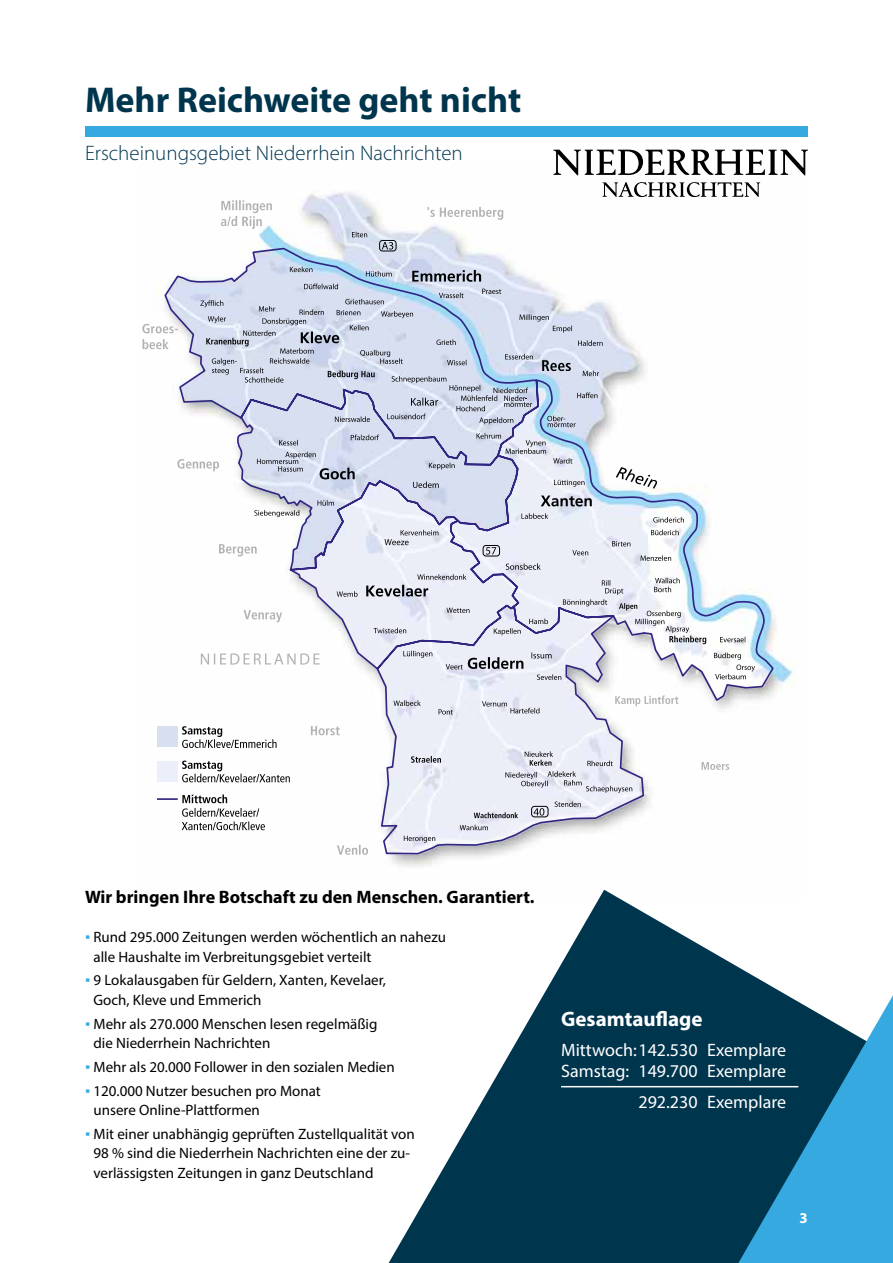
<style>
.page{position:relative;width:893px;height:1263px;background:#fff}
.page>*{position:absolute;margin:0;border:0;box-sizing:border-box;transform-origin:0 0}
.t1{font:700 36px "Myriad Pro";color:#00354e}
.t2{font:300 21px "Myriad Pro";color:#00354e}
.t3{font:700 21px "Myriad Pro";color:#fff}
.t4{font:18px/21.6px "Myriad Pro";color:#fff}
.t5{font:700 18px "Myriad Pro";color:#000}
.t6{font:15px/19.5px "Myriad Pro";color:#000}
.t7{font:700 15px "Myriad Pro";color:#fff}
.s1{font-family:"Verdana";color:#36a9e1}
</style>
<div class="page">
<img style="left:145px;top:175px;width:661px;height:715px">
<svg style="left:142px;top:324px;width:21px;height:9px"></svg>
<svg style="left:142px;top:339px;width:21px;height:10px"></svg>
<svg style="left:221px;top:200px;width:51px;height:29px"></svg>
<svg style="left:428px;top:207px;width:75px;height:13px"></svg>
<svg style="left:163px;top:249px;width:612px;height:606px"></svg>
<svg style="left:413px;top:481px;width:26px;height:7px"></svg>
<svg style="left:506px;top:563px;width:35px;height:7px"></svg>
<svg style="left:531px;top:652px;width:21px;height:6px"></svg>
<svg style="left:411px;top:756px;width:30px;height:7px"></svg>
<svg style="left:541px;top:495px;width:51px;height:11px"></svg>
<svg style="left:352px;top:232px;width:15px;height:5px"></svg>
<svg style="left:279px;top:440px;width:19px;height:5px"></svg>
<svg style="left:351px;top:435px;width:28px;height:5px"></svg>
<svg style="left:317px;top:500px;width:17px;height:6px"></svg>
<svg style="left:254px;top:510px;width:45px;height:7px"></svg>
<svg style="left:257px;top:452px;width:98px;height:27px;background:#bdc3d4"></svg>
<svg style="left:429px;top:463px;width:26px;height:7px"></svg>
<svg style="left:477px;top:433px;width:69px;height:21px"></svg>
<svg style="left:553px;top:458px;width:19px;height:6px"></svg>
<svg style="left:554px;top:480px;width:31px;height:7px"></svg>
<svg style="left:612px;top:541px;width:18px;height:5px"></svg>
<svg style="left:653px;top:517px;width:31px;height:6px"></svg>
<svg style="left:651px;top:530px;width:28px;height:5px"></svg>
<svg style="left:572px;top:550px;width:16px;height:5px"></svg>
<svg style="left:640px;top:555px;width:31px;height:6px"></svg>
<svg style="left:720px;top:637px;width:25px;height:5px"></svg>
<svg style="left:714px;top:652px;width:41px;height:27px"></svg>
<svg style="left:563px;top:578px;width:143px;height:66px"></svg>
<svg style="left:494px;top:628px;width:27px;height:7px"></svg>
<svg style="left:529px;top:618px;width:19px;height:6px"></svg>
<svg style="left:521px;top:513px;width:27px;height:6px"></svg>
<svg style="left:384px;top:530px;width:54px;height:15px"></svg>
<svg style="left:366px;top:574px;width:100px;height:22px;background:#c5c7d0"></svg>
<svg style="left:337px;top:591px;width:21px;height:6px"></svg>
<svg style="left:446px;top:608px;width:24px;height:5px"></svg>
<svg style="left:374px;top:628px;width:32px;height:5px"></svg>
<svg style="left:446px;top:657px;width:77px;height:12px"></svg>
<svg style="left:403px;top:651px;width:29px;height:7px"></svg>
<svg style="left:393px;top:700px;width:28px;height:6px"></svg>
<svg style="left:439px;top:709px;width:14px;height:5px"></svg>
<svg style="left:482px;top:701px;width:57px;height:12px"></svg>
<svg style="left:537px;top:674px;width:24px;height:6px"></svg>
<svg style="left:555px;top:801px;width:26px;height:6px"></svg>
<svg style="left:404px;top:836px;width:31px;height:6px"></svg>
<svg style="left:460px;top:825px;width:28px;height:5px"></svg>
<svg style="left:505px;top:751px;width:127px;height:42px;background:#d5d7e1"></svg>
<svg style="left:474px;top:812px;width:44px;height:6px"></svg>
<svg style="left:200px;top:267px;width:403px;height:160px;background:#c9d1e4"></svg>
<svg style="left:615px;top:695px;width:63px;height:11px"></svg>
<svg style="left:702px;top:762px;width:27px;height:8px"></svg>
<svg style="left:201px;top:653px;width:119px;height:12px"></svg>
<svg style="left:616px;top:467px;width:41px;height:22px"></svg>
<div style="left:483px;top:545px;width:17px;height:11px;border:1px solid #000;border-radius:3px"></div>
<svg style="left:486px;top:547px;width:10px;height:7px"></svg>
<div style="left:531px;top:806px;width:17px;height:11px;border:1px solid #000;border-radius:3px"></div>
<svg style="left:534px;top:808px;width:10px;height:8px"></svg>
<div style="left:379px;top:240px;width:17px;height:11px;border:1px solid #000;border-radius:3px"></div>
<svg style="left:382px;top:242px;width:11px;height:8px"></svg>
<hr style="left:67px;top:829px;width:79px;height:1px;background:#fff">
<svg style="left:182px;top:726px;width:95px;height:22px"></svg>
<svg style="left:182px;top:761px;width:108px;height:21px"></svg>
<svg style="left:182px;top:794px;width:83px;height:36px"></svg>
<div style="left:157px;top:726px;width:21px;height:21px;background:#d7dff1"></div>
<div style="left:157px;top:761px;width:21px;height:21px;background:#ebeff9"></div>
<hr style="left:157px;top:798px;width:21px;height:2px;background:#312783">
<svg style="left:389px;top:890px;width:398px;height:373px;fill:#00354e"></svg>
<svg style="left:738px;top:995px;width:155px;height:268px;background:#2979a0"></svg>
<hr style="left:561px;top:1086px;width:237px;height:1px;background:#fff">
<div style="left:85px;top:126px;width:723px;height:11px;background:#36a9e1"></div>
<svg style="left:553px;top:150px;width:255px;height:25px"></svg>
<svg style="left:602px;top:182px;width:158px;height:15px"></svg>
<h1 class="t1" style="left:85px;top:76px;width:438px">Mehr Reichweite geht nicht</h1>
<h2 class="t2" style="left:85px;top:140px;width:379px">Erscheinungsgebiet Niederrhein Nachrichten</h2>
<p class="t5" style="left:85px;top:885px;width:451px">Wir bringen Ihre Botschaft zu den Menschen. Garantiert.</p>
<p class="t6" style="left:94px;top:927px;width:354px;text-indent:-8px"><span class="s1">▪</span> Rund 295.000 Zeitungen werden wöchentlich an nahezu alle Haushalte im Verbreitungsgebiet verteilt</p>
<p class="t6" style="left:94px;top:970px;width:294px;text-indent:-8px"><span class="s1">▪</span> 9 Lokalausgaben für Geldern, Xanten, Kevelaer,<br>Goch, Kleve und Emmerich</p>
<p class="t6" style="left:94px;top:1014px;width:285px;text-indent:-8px"><span class="s1">▪</span> Mehr als 270.000 Menschen lesen regelmäßig die Niederrhein Nachrichten</p>
<p class="t6" style="left:85px;top:1057px;width:311px"><span class="s1">▪</span> Mehr als 20.000 Follower in den sozialen Medien</p>
<p class="t6" style="left:94px;top:1081px;width:229px;text-indent:-8px"><span class="s1">▪</span> 120.000 Nutzer besuchen pro Monat unsere Online-Plattformen</p>
<p class="t6" style="left:94px;top:1124px;width:323px;text-indent:-8px"><span class="s1">▪</span> Mit einer unabhängig geprüften Zustellqualität von<br>98 % sind die Niederrhein Nachrichten eine der zu&shy;verlässigsten Zeitungen in ganz Deutschland</p>
<h2 class="t3" style="left:561px;top:1005px;width:143px">Gesamtauflage</h2>
<p class="t4" style="left:561px;top:1039px;width:227px">Mittwoch:142.530 Exemplare<br>Samstag: 149.700 Exemplare</p>
<p class="t4" style="left:638px;top:1090px;width:149px">292.230 Exemplare</p>
<p class="t7" style="left:800px;top:1208px;width:10px">3</p>
</div>
